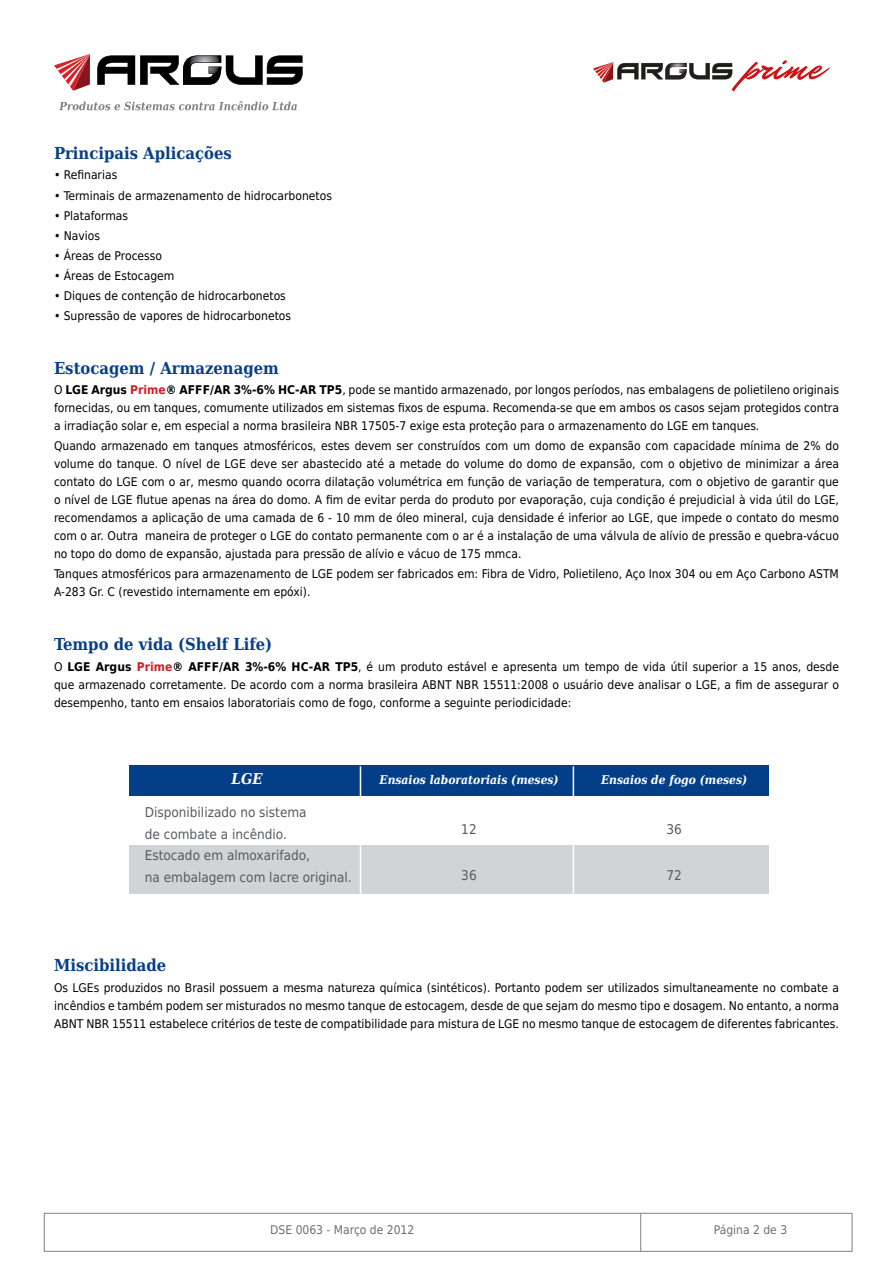
<style>
.page{position:relative;width:893px;height:1263px;background:#fff}
.page>*{position:absolute;margin:0;border:0;box-sizing:border-box;transform-origin:0 0}
.t1{font:700 16.5px "DejaVu Serif Condensed";color:#083f88}
.t2{font:italic 700 15px "DejaVu Serif Condensed";color:#fff}
.t3{font:13.5px/21.5px "DejaVu Sans Condensed";color:#58595b}
.t4{font:12px/18px "DejaVu Sans Condensed";color:#000;text-align:justify}
.t5{font:italic 700 12px "DejaVu Serif Condensed";color:#fff}
.t6{font:12px "DejaVu Sans Condensed";color:#6d6e71}
.s1{font-weight:700}
.s2{font-weight:700;color:#cf1f25}
</style>
<div class="page">
<div style="left:44px;top:1213px;width:808px;height:39px;border:1px solid #808285"></div>
<hr style="left:640px;top:1213px;width:1px;height:38px;background:#808285">
<svg style="left:54px;top:54px;width:36px;height:37px"></svg>
<svg style="left:97px;top:55px;width:206px;height:30px"></svg>
<svg style="left:59px;top:101px;width:238px;height:9px"></svg>
<svg style="left:593px;top:60px;width:237px;height:31px"></svg>
<div style="left:129px;top:845px;width:640px;height:48px;background:#d1d3d4"></div>
<div style="left:129px;top:765px;width:640px;height:31px;background:#023f88"></div>
<hr style="left:360px;top:766px;width:1px;height:135px;background:#fff">
<hr style="left:573px;top:766px;width:1px;height:135px;background:#fff">
<h1 class="t1" style="left:54px;top:139px;width:179px">Principais Aplicações</h1>
<p class="t4" style="left:54px;top:166px;width:65px">• Refinarias</p>
<p class="t4" style="left:54px;top:186px;width:279px">• Terminais de armazenamento de hidrocarbonetos</p>
<p class="t4" style="left:54px;top:206px;width:76px">• Plataformas</p>
<p class="t4" style="left:54px;top:226px;width:48px">• Navios</p>
<p class="t4" style="left:54px;top:246px;width:110px">• Áreas de Processo</p>
<p class="t4" style="left:54px;top:266px;width:122px">• Áreas de Estocagem</p>
<p class="t4" style="left:54px;top:287px;width:233px">• Diques de contenção de hidrocarbonetos</p>
<p class="t4" style="left:54px;top:307px;width:239px">• Supressão de vapores de hidrocarbonetos</p>
<h1 class="t1" style="left:54px;top:354px;width:226px">Estocagem / Armazenagem</h1>
<p class="t4" style="left:54px;top:381px;width:786px">O <span class="s1">LGE Argus</span> <span class="s2">Prime</span><span class="s1">® AFFF/AR 3%-6% HC-AR TP5</span>, pode se mantido armazenado, por longos períodos, nas embalagens de polietileno originais fornecidas, ou em tanques, comumente utilizados em sistemas fixos de espuma. Recomenda-se que em ambos os casos sejam protegidos contra a irradiação solar e, em especial a norma brasileira NBR 17505-7 exige esta proteção para o armazenamento do LGE em tanques.</p>
<p class="t4" style="left:54px;top:437px;width:786px">Quando armazenado em tanques atmosféricos, estes devem ser construídos com um domo de expansão com capacidade mínima de 2% do volume do tanque. O nível de LGE deve ser abastecido até a metade do volume do domo de expansão, com o objetivo de minimizar a área contato do LGE com o ar, mesmo quando ocorra dilatação volumétrica em função de variação de temperatura, com o objetivo de garantir que o nível de LGE flutue apenas na área do domo. A fim de evitar perda do produto por evaporação, cuja condição é prejudicial à vida útil do LGE, recomendamos a aplicação de uma camada de 6 - 10 mm de óleo mineral, cuja densidade é inferior ao LGE, que impede o contato do mesmo com o ar. Outra maneira de proteger o LGE do contato permanente com o ar é a instalação de uma válvula de alívio de pressão e quebra-vácuo no topo do domo de expansão, ajustada para pressão de alívio e vácuo de 175 mmca.</p>
<p class="t4" style="left:54px;top:565px;width:786px">Tanques atmosféricos para armazenamento de LGE podem ser fabricados em: Fibra de Vidro, Polietileno, Aço Inox 304 ou em Aço Carbono ASTM<br>A-283 Gr. C (revestido internamente em epóxi).</p>
<h1 class="t1" style="left:54px;top:630px;width:220px">Tempo de vida (Shelf Life)</h1>
<p class="t4" style="left:54px;top:657px;width:786px">O <span class="s1">LGE Argus</span> <span class="s2">Prime</span><span class="s1">® AFFF/AR 3%-6% HC-AR TP5</span>, é um produto estável e apresenta um tempo de vida útil superior a 15 anos, desde que armazenado corretamente. De acordo com a norma brasileira ABNT NBR 15511:2008 o usuário deve analisar o LGE, a fim de assegurar o desempenho, tanto em ensaios laboratoriais como de fogo, conforme a seguinte periodicidade:</p>
<p class="t2" style="left:232px;top:767px;width:33px">LGE</p>
<p class="t5" style="left:379px;top:771px;width:181px">Ensaios laboratoriais (meses)</p>
<p class="t5" style="left:601px;top:771px;width:148px">Ensaios de fogo (meses)</p>
<p class="t3" style="left:145px;top:801px;width:208px">Disponibilizado no sistema<br>de combate a incêndio.<br>Estocado em almoxarifado,<br>na embalagem com lacre original.</p>
<p class="t3" style="left:461px;top:818px;width:17px">12</p>
<p class="t3" style="left:461px;top:864px;width:17px">36</p>
<p class="t3" style="left:666px;top:818px;width:17px">36</p>
<p class="t3" style="left:666px;top:864px;width:17px">72</p>
<h1 class="t1" style="left:54px;top:951px;width:114px">Miscibilidade</h1>
<p class="t4" style="left:54px;top:978px;width:786px">Os LGEs produzidos no Brasil possuem a mesma natureza química (sintéticos). Portanto podem ser utilizados simultaneamente no combate a incêndios e também podem ser misturados no mesmo tanque de estocagem, desde de que sejam do mesmo tipo e dosagem. No entanto, a norma ABNT NBR 15511 estabelece critérios de teste de compatibilidade para mistura de LGE no mesmo tanque de estocagem de diferentes fabricantes.</p>
<p class="t6" style="left:270px;top:1220px;width:146px">DSE 0063 - Março de 2012</p>
<p class="t6" style="left:714px;top:1220px;width:75px">Página 2 de 3</p>
</div>
